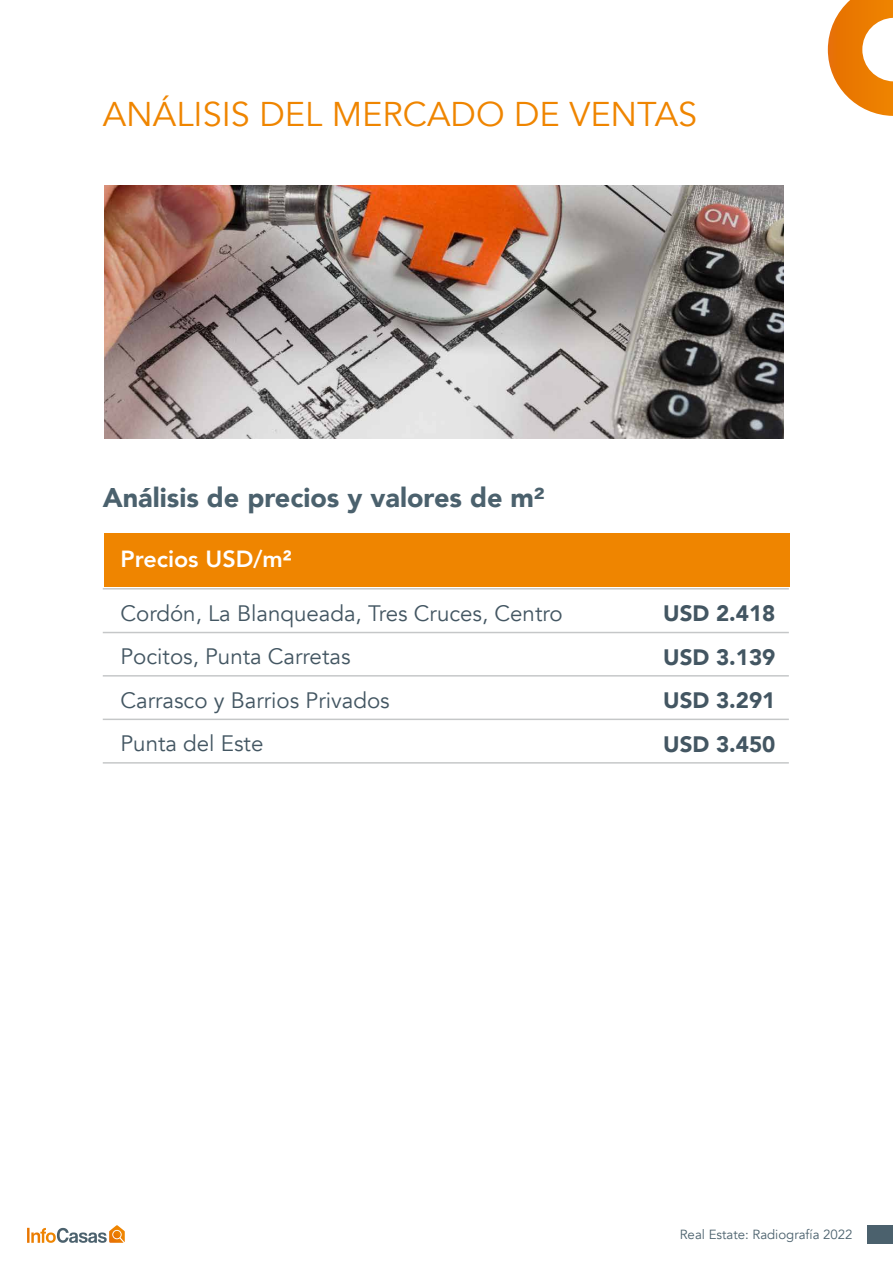
<style>
.page{position:relative;width:893px;height:1263px;background:#fff}
.page>*{position:absolute;margin:0;border:0;box-sizing:border-box;transform-origin:0 0}
.t1{font:34.35px "Avenir";color:#ef8500}
.t2{font:900 27px "Avenir";color:#4b616d}
.t3{font:800 23.4px "Avenir";color:#fff}
.t4{font:22.35px/43.5px "Avenir";color:#435662}
.t5{font:900 22.35px/43.5px "Avenir";color:#435662;text-align:justify}
.t6{font:13.2px "Avenir";color:#4b616d}
</style>
<div class="page">
<svg style="left:828px;top:0;width:65px;height:116px"></svg>
<svg style="left:27px;top:1228px;width:3px;height:15px"></svg>
<svg style="left:31px;top:1225px;width:94px;height:18px"></svg>
<div style="left:867px;top:1224px;width:26px;height:19px;background:#4b616d"></div>
<hr style="left:103px;top:588px;width:686px;height:1px;background:#c5c7c8">
<hr style="left:103px;top:632px;width:686px;height:1px;background:#c5c7c8">
<hr style="left:103px;top:675px;width:686px;height:1px;background:#c5c7c8">
<hr style="left:103px;top:719px;width:686px;height:1px;background:#c5c7c8">
<hr style="left:103px;top:762px;width:686px;height:2px;background:#c5c7c8">
<div style="left:104px;top:533px;width:686px;height:54px;background:#ef8500"></div>
<img style="left:104px;top:185px;width:679px;height:253px">
<h1 class="t1" style="left:103px;top:94px;width:596px">ANÁLISIS DEL MERCADO DE VENTAS</h1>
<p class="t2" style="left:103px;top:475px;width:443px">Análisis de precios y valores de m²</p>
<p class="t3" style="left:120px;top:541px;width:173px">Precios USD/m²</p>
<p class="t4" style="left:120px;top:591px;width:444px">Cordón, La Blanqueada, Tres Cruces, Centro<br>Pocitos, Punta Carretas<br>Carrasco y Barrios Privados<br>Punta del Este</p>
<p class="t5" style="left:663px;top:591px;width:114px">USD 2.418<br>USD 3.139<br>USD 3.291<br>USD 3.450</p>
<p class="t6" style="left:680px;top:1226px;width:174px">Real Estate: Radiografía 2022</p>
</div>
